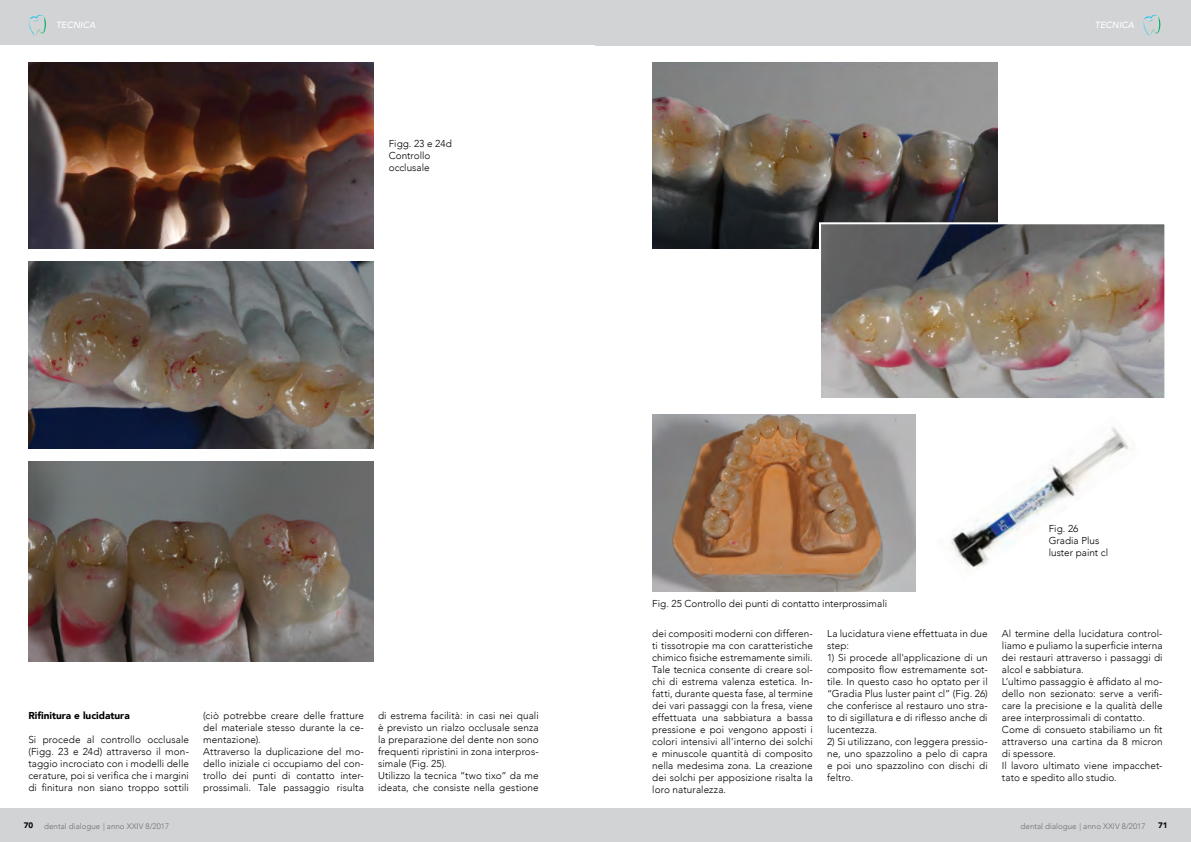
<style>
.page{position:relative;width:1191px;height:842px;background:#fff}
.page>*{position:absolute;margin:0;border:0;box-sizing:border-box;transform-origin:0 0}
.t1{font:300 10px/12px "Avenir";letter-spacing:.01em;color:#000}
.t2{font:900 10px "Avenir";color:#000}
.t3{font:italic 500 9px "Avenir";color:#fff}
.t4{font:300 8px "Avenir";color:#6d6e71}
.t5{font:900 8px "Avenir";color:#000}
</style>
<div class="page">
<div style="left:0;top:0;width:595px;height:45px;background:#d1d3d4"></div>
<div style="left:595px;top:0;width:596px;height:45px;background:#d1d3d4"></div>
<div style="left:0;top:808px;width:595px;height:34px;background:#d1d3d4"></div>
<div style="left:595px;top:808px;width:596px;height:34px;background:#d1d3d4"></div>
<svg style="left:29px;top:15px;width:17px;height:21px"></svg>
<svg style="left:1143px;top:15px;width:18px;height:21px"></svg>
<img style="left:28px;top:62px;width:346px;height:187px">
<img style="left:28px;top:262px;width:346px;height:186px">
<img style="left:652px;top:62px;width:345px;height:187px">
<img style="left:822px;top:225px;width:341px;height:172px">
<div style="left:819px;top:222px;width:347px;height:178px;border:2px solid #fff"></div>
<img style="left:28px;top:462px;width:346px;height:200px">
<img style="left:652px;top:414px;width:263px;height:178px">
<img style="left:951px;top:427px;width:178px;height:142px">
<p class="t3" style="left:56px;top:20px;width:41px">TECNICA</p>
<p class="t3" style="left:1095px;top:20px;width:41px">TECNICA</p>
<p class="t1" style="left:389px;top:137px;width:65px">Figg. 23 e 24d<br>Controllo occlusale</p>
<p class="t2" style="left:28px;top:707px;width:103px">Rifinitura e lucidatura</p>
<p class="t1" style="left:28px;top:733px;width:162px;text-align:justify">Si procede al controllo occlusale (Figg. 23 e 24d) attraverso il mon&shy;taggio incrociato con i modelli delle cerature, poi si verifica che i margini di finitura non siano troppo sottili</p>
<p class="t1" style="left:203px;top:709px;width:162px">(ciò potrebbe creare delle fratture del materiale stesso durante la ce&shy;mentazione).<br>Attraverso la duplicazione del mo&shy;dello iniziale ci occupiamo del con&shy;trollo dei punti di contatto inter&shy;prossimali. Tale passaggio risulta</p>
<p class="t1" style="left:378px;top:709px;width:162px">di estrema facilità: in casi nei quali è previsto un rialzo occlusale senza la preparazione del dente non sono frequenti ripristini in zona interpros&shy;simale (Fig. 25).<br>Utilizzo la tecnica “two tixo” da me ideata, che consiste nella gestione</p>
<p class="t1" style="left:1048px;top:522px;width:61px">Fig. 26<br>Gradia Plus luster paint cl</p>
<p class="t1" style="left:652px;top:598px;width:236px">Fig. 25 Controllo dei punti di contatto interprossimali</p>
<p class="t1" style="left:652px;top:627px;width:162px;text-align:justify">dei compositi moderni con differen&shy;ti tissotropie ma con caratteristiche chimico fisiche estremamente simili.<br>Tale tecnica consente di creare sol&shy;chi di estrema valenza estetica. In&shy;fatti, durante questa fase, al termine dei vari passaggi con la fresa, viene effettuata una sabbiatura a bassa pressione e poi vengono apposti i colori intensivi all’interno dei solchi e minuscole quantità di composito nella medesima zona. La creazione dei solchi per apposizione risalta la loro naturalezza.</p>
<p class="t1" style="left:827px;top:627px;width:162px">La lucidatura viene effettuata in due step:</p>
<p class="t1" style="left:827px;top:651px;width:162px;text-align:justify">1) Si procede all'applicazione di un composito flow estremamente sot&shy;tile. In questo caso ho optato per il “Gradia Plus luster paint cl” (Fig. 26) che conferisce al restauro uno stra&shy;to di sigillatura e di riflesso anche di lucentezza.</p>
<p class="t1" style="left:827px;top:735px;width:162px;text-align:justify">2) Si utilizzano, con leggera pressio&shy;ne, uno spazzolino a pelo di capra e poi uno spazzolino con dischi di feltro.</p>
<p class="t1" style="left:1002px;top:627px;width:162px">Al termine della lucidatura control&shy;liamo e puliamo la superficie interna dei restauri attraverso i passaggi di alcol e sabbiatura.<br>L’ultimo passaggio è affidato al mo&shy;dello non sezionato: serve a verifi&shy;care la precisione e la qualità delle aree interprossimali di contatto.<br>Come di consueto stabiliamo un fit attraverso una cartina da 8 micron di spessore.<br>Il lavoro ultimato viene impacchet&shy;tato e spedito allo studio.</p>
<p class="t5" style="left:24px;top:818px;width:11px">70</p>
<p class="t5" style="left:1158px;top:818px;width:11px">71</p>
<p class="t4" style="left:44px;top:821px;width:126px">dental dialogue | anno XXIV 8/2017</p>
<p class="t4" style="left:1020px;top:821px;width:126px">dental dialogue | anno XXIV 8/2017</p>
</div>
